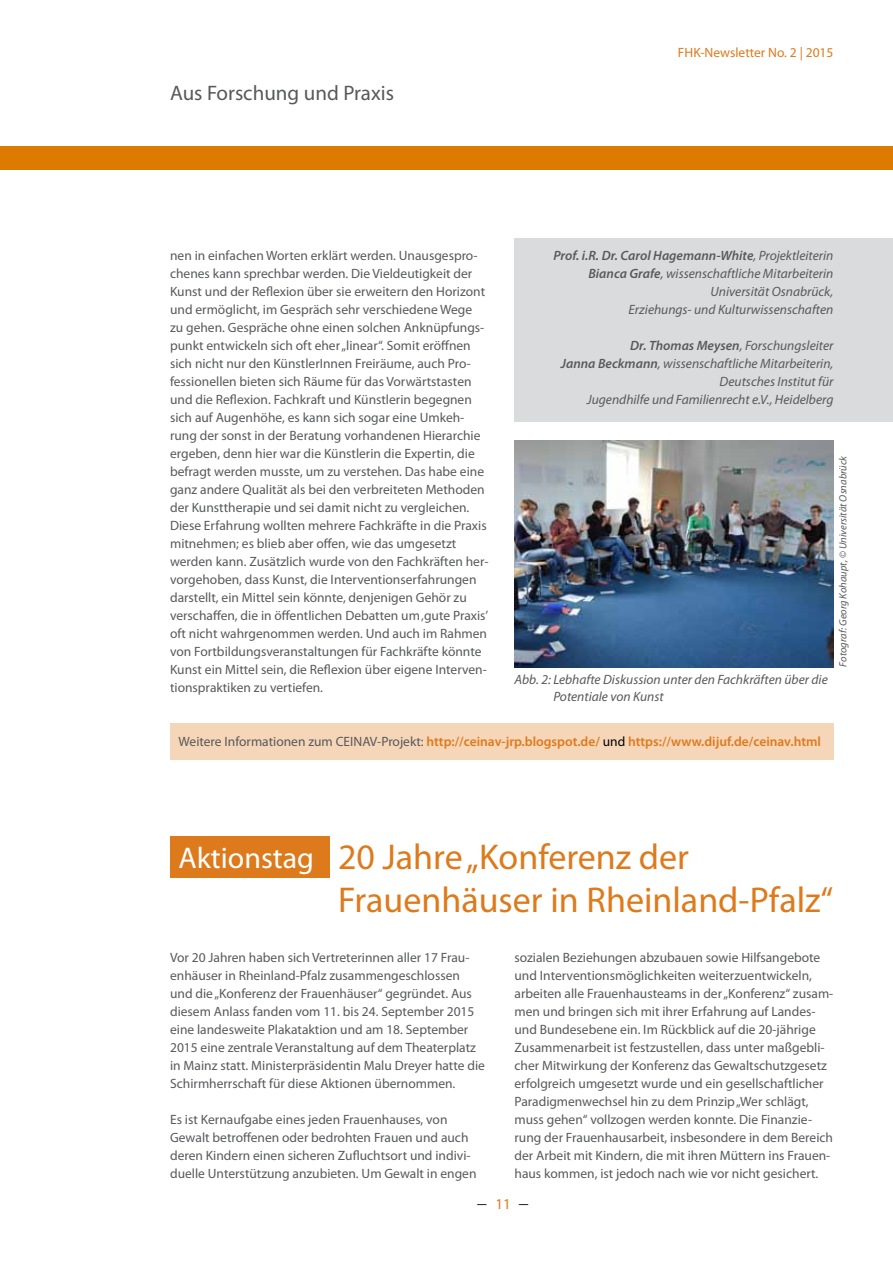
<style>
.page{position:relative;width:893px;height:1263px;background:#fff}
.page>*{position:absolute;margin:0;border:0;box-sizing:border-box;transform-origin:0 0}
.t1{font:36px/43.2px "Myriad Pro";color:#dd7a1c}
.t2{font:30px "Myriad Pro";color:#fff}
.t3{font:21px "Myriad Pro";color:#58595b}
.t4{font:18px "Times New Roman";color:#000}
.t5{font:13.5px/18px "Myriad Pro";color:#58595b}
.t6{font:italic 13.5px/18px "Myriad Pro";color:#58595b;text-align:right}
.t7{font:600 13.5px "Myriad Pro";color:#dd7a1c}
.t8{font:13.5px "Myriad Pro";color:#dd7a1c}
.t9{font:italic 10.5px "Myriad Pro";color:#58595b}
.s1{font-weight:600}
.s2{font-style:normal}
.s3{font-weight:400;color:#58595b}
.s4{font-weight:400;color:#000}
.s5{font-family:"Myriad Pro";font-size:15px;color:#dd7a1c}
</style>
<div class="page">
<div style="left:0;top:147px;width:893px;height:23px;background:#dc7b00"></div>
<div style="left:514px;top:238px;width:379px;height:184px;background:#dadbdc"></div>
<div style="left:170px;top:724px;width:663px;height:36px;background:#f6d6b8"></div>
<img style="left:514px;top:440px;width:319px;height:227px">
<div style="left:170px;top:836px;width:160px;height:42px;background:#dd7a1c"></div>
<h3 class="t3" style="left:170px;top:80px;width:225px">Aus Forschung und Praxis</h3>
<p class="t8" style="left:678px;top:44px;width:157px">FHK-Newsletter No. 2 | 2015</p>
<p class="t5" style="left:170px;top:246px;width:320px">nen in einfachen Worten erklärt werden. Unausgespro&shy;chenes kann sprechbar werden. Die Vieldeutigkeit der Kunst und der Reflexion über sie erweitern den Horizont und ermöglicht, im Gespräch sehr verschiedene Wege zu gehen. Gespräche ohne einen solchen Anknüpfungs&shy;punkt entwickeln sich oft eher „linear“. Somit eröffnen sich nicht nur den KünstlerInnen Freiräume, auch Pro&shy;fessionellen bieten sich Räume für das Vorwärtstasten und die Reflexion. Fachkraft und Künstlerin begegnen sich auf Augenhöhe, es kann sich sogar eine Umkeh&shy;rung der sonst in der Beratung vorhandenen Hierarchie ergeben, denn hier war die Künstlerin die Expertin, die befragt werden musste, um zu verstehen. Das habe eine ganz andere Qualität als bei den verbreiteten Methoden der Kunsttherapie und sei damit nicht zu vergleichen.<br>Diese Erfahrung wollten mehrere Fachkräfte in die Praxis mitnehmen; es blieb aber offen, wie das umgesetzt werden kann. Zusätzlich wurde von den Fachkräften her&shy;vorgehoben, dass Kunst, die Interventionserfahrungen darstellt, ein Mittel sein könnte, denjenigen Gehör zu verschaffen, die in öffentlichen Debatten um ‚gute Praxis’ oft nicht wahrgenommen werden. Und auch im Rahmen von Fortbildungsveranstaltungen für Fachkräfte könnte Kunst ein Mittel sein, die Reflexion über eigene Interven&shy;tionspraktiken zu vertiefen.</p>
<p class="t6" style="left:553px;top:246px;width:282px"><span class="s1">Prof. i.R. Dr. Carol Hagemann-White</span>, Projektleiterin <span class="s1">Bianca Grafe</span>, wissenschaftliche Mitarbeiterin Universität Osnabrück,<br>Erziehungs- und Kulturwissenschaften</p>
<p class="t6" style="left:561px;top:336px;width:274px"><span class="s1">Dr. Thomas Meysen</span>, Forschungsleiter<br><span class="s1">Janna Beckmann</span>, wissenschaftliche Mitarbeiterin, Deutsches Institut für<br>Jugendhilfe und Familienrecht e.V., Heidelberg</p>
<p class="t9" style="left:837px;top:666px;width:212px;rotate:-90deg">Fotograf: Georg Kohaupt, <span class="s2">©</span> Universität Osnabrück</p>
<p class="t6" style="left:553px;top:671px;width:276px;line-height:16.5px;text-align:left;text-indent:-39px">Abb. 2: Lebhafte Diskussion unter den Fachkräften über die<br>Potentiale von Kunst</p>
<p class="t7" style="left:179px;top:733px;width:644px"><span class="s3">Weitere Informationen zum CEINAV-Projekt:</span> http://ceinav-jrp.blogspot.de/ <span class="s4">und</span> https://www.dijuf.de/ceinav.html</p>
<h2 class="t2" style="left:179px;top:839px;width:137px">Aktionstag</h2>
<h1 class="t1" style="left:338px;top:834px;width:497px">20 Jahre „Konferenz der<br>Frauenhäuser in Rheinland-Pfalz“</h1>
<p class="t5" style="left:170px;top:948px;width:316px">Vor 20 Jahren haben sich Vertreterinnen aller 17 Frau&shy;enhäuser in Rheinland-Pfalz zusammengeschlossen und die „Konferenz der Frauenhäuser“ gegründet. Aus diesem Anlass fanden vom 11. bis 24. September 2015 eine landesweite Plakataktion und am 18. September 2015 eine zentrale Veranstaltung auf dem Theaterplatz in Mainz statt. Ministerpräsidentin Malu Dreyer hatte die Schirmherrschaft für diese Aktionen übernommen.</p>
<p class="t5" style="left:170px;top:1110px;width:308px">Es ist Kernaufgabe eines jeden Frauenhauses, von Gewalt betroffenen oder bedrohten Frauen und auch deren Kindern einen sicheren Zufluchtsort und indivi&shy;duelle Unterstützung anzubieten. Um Gewalt in engen</p>
<p class="t5" style="left:514px;top:948px;width:320px">sozialen Beziehungen abzubauen sowie Hilfsangebote und Interventionsmöglichkeiten weiterzuentwickeln, arbeiten alle Frauenhausteams in der „Konferenz“ zusam&shy;men und bringen sich mit ihrer Erfahrung auf Landes&shy;und Bundesebene ein. Im Rückblick auf die 20-jährige Zusammenarbeit ist festzustellen, dass unter maßgebli&shy;cher Mitwirkung der Konferenz das Gewaltschutzgesetz erfolgreich umgesetzt wurde und ein gesellschaftlicher Paradigmenwechsel hin zu dem Prinzip „Wer schlägt, muss gehen“ vollzogen werden konnte. Die Finanzie&shy;rung der Frauenhausarbeit, insbesondere in dem Bereich der Arbeit mit Kindern, die mit ihren Müttern ins Frauen&shy;haus kommen, ist jedoch nach wie vor nicht gesichert.</p>
<h3 class="t4" style="left:477px;top:1190px;width:52px">– <span class="s5">11</span> –</h3>
</div>
